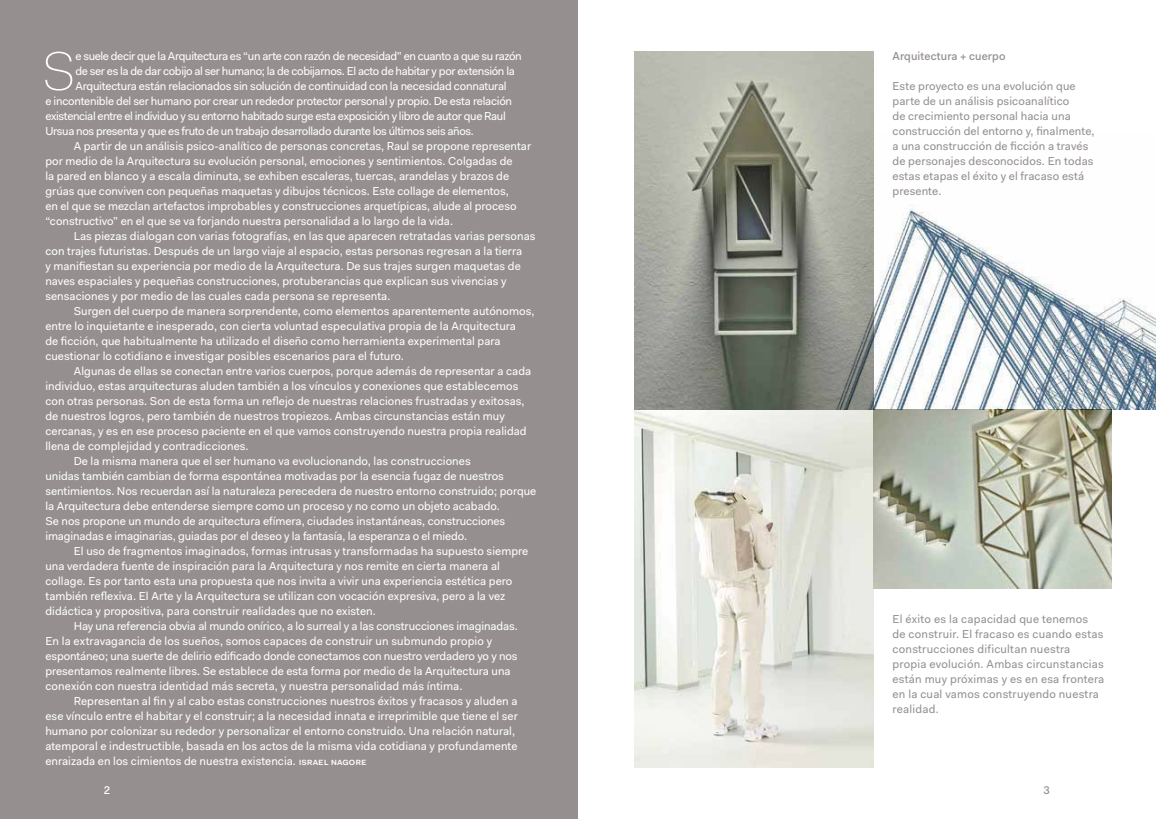
<style>
.page{position:relative;width:1156px;height:819px;background:#fff}
.page>*{position:absolute;margin:0;border:0;box-sizing:border-box;transform-origin:0 0}
.t1{font:100 55.12px "Fakt Pro";color:#fff}
.t2{font:11.5px "Fakt Pro";letter-spacing:.005em;color:#fff}
.t3{font:11.5px/15px "Fakt Pro";letter-spacing:.02em;color:#95908f}
.t4{font:11.5px "Fakt Pro";letter-spacing:-.03em;color:#fff}
.t5{font:11.5px "Fakt Pro";letter-spacing:-.02em;color:#fff}
.t6{font:500 11.5px "Fakt Pro";letter-spacing:.01em;color:#95908f;scale:.96 1}
.t7{font:500 11.25px "Fakt Pro";color:#fff}
.t8{font:500 11.25px "Fakt Pro";color:#95908f}
.s1{font-weight:500;font-size:10px}
</style>
<div class="page">
<div style="left:0;top:0;width:578px;height:819px;background:#95908f"></div>
<img style="left:634px;top:51px;width:238px;height:716px">
<img style="left:872px;top:409px;width:238px;height:179px">
<img style="left:692px;top:132px;width:463px;height:277px">
<h1 class="t1" style="left:42px;top:34px;width:36px">S</h1>
<p class="t4" style="left:75px;top:48px;width:448px">e suele decir que la Arquitectura es “un arte con razón de necesidad” en cuanto a que su razón</p>
<p class="t4" style="left:75px;top:63px;width:441px">de ser es la de dar cobijo al ser humano; la de cobijarnos. El acto de habitar y por extensión la</p>
<p class="t5" style="left:75px;top:78px;width:432px">Arquitectura están relacionados sin solución de continuidad con la necesidad connatural</p>
<p class="t5" style="left:45px;top:93px;width:468px">e incontenible del ser humano por crear un rededor protector personal y propio. De esta relación</p>
<p class="t4" style="left:45px;top:108px;width:462px">existencial entre el individuo y su entorno habitado surge esta exposición y libro de autor que Raul</p>
<p class="t4" style="left:45px;top:123px;width:430px">Ursua nos presenta y que es fruto de un trabajo desarrollado durante los últimos seis años.</p>
<p class="t2" style="left:74px;top:138px;width:459px">A partir de un análisis psico-analítico de personas concretas, Raul se propone representar</p>
<p class="t2" style="left:45px;top:153px;width:468px">por medio de la Arquitectura su evolución personal, emociones y sentimientos. Colgadas de</p>
<p class="t2" style="left:45px;top:168px;width:465px">la pared en blanco y a escala diminuta, se exhiben escaleras, tuercas, arandelas y brazos de</p>
<p class="t2" style="left:45px;top:183px;width:465px">grúas que conviven con pequeñas maquetas y dibujos técnicos. Este collage de elementos,</p>
<p class="t2" style="left:45px;top:198px;width:472px">en el que se mezclan artefactos improbables y construcciones arquetípicas, alude al proceso</p>
<p class="t2" style="left:45px;top:213px;width:409px">“constructivo” en el que se va forjando nuestra personalidad a lo largo de la vida.</p>
<p class="t2" style="left:74px;top:228px;width:463px">Las piezas dialogan con varias fotografías, en las que aparecen retratadas varias personas</p>
<p class="t2" style="left:45px;top:243px;width:478px">con trajes futuristas. Después de un largo viaje al espacio, estas personas regresan a la tierra</p>
<p class="t2" style="left:45px;top:258px;width:476px">y manifiestan su experiencia por medio de la Arquitectura. De sus trajes surgen maquetas de</p>
<p class="t2" style="left:45px;top:273px;width:462px">naves espaciales y pequeñas construcciones, protuberancias que explican sus vivencias y</p>
<p class="t2" style="left:45px;top:288px;width:346px">sensaciones y por medio de las cuales cada persona se representa.</p>
<p class="t2" style="left:74px;top:303px;width:462px">Surgen del cuerpo de manera sorprendente, como elementos aparentemente autónomos,</p>
<p class="t2" style="left:45px;top:318px;width:472px">entre lo inquietante e inesperado, con cierta voluntad especulativa propia de la Arquitectura</p>
<p class="t2" style="left:45px;top:333px;width:456px">de ficción, que habitualmente ha utilizado el diseño como herramienta experimental para</p>
<p class="t2" style="left:45px;top:348px;width:360px">cuestionar lo cotidiano e investigar posibles escenarios para el futuro.</p>
<p class="t2" style="left:74px;top:363px;width:459px">Algunas de ellas se conectan entre varios cuerpos, porque además de representar a cada</p>
<p class="t2" style="left:45px;top:378px;width:474px">individuo, estas arquitecturas aluden también a los vínculos y conexiones que establecemos</p>
<p class="t2" style="left:45px;top:393px;width:480px">con otras personas. Son de esta forma un reflejo de nuestras relaciones frustradas y exitosas,</p>
<p class="t2" style="left:45px;top:408px;width:461px">de nuestros logros, pero también de nuestros tropiezos. Ambas circunstancias están muy</p>
<p class="t2" style="left:45px;top:423px;width:482px">cercanas, y es en ese proceso paciente en el que vamos construyendo nuestra propia realidad</p>
<p class="t2" style="left:45px;top:438px;width:205px">llena de complejidad y contradicciones.</p>
<p class="t2" style="left:74px;top:453px;width:398px">De la misma manera que el ser humano va evolucionando, las construcciones</p>
<p class="t2" style="left:45px;top:468px;width:460px">unidas también cambian de forma espontánea motivadas por la esencia fugaz de nuestros</p>
<p class="t2" style="left:45px;top:483px;width:492px">sentimientos. Nos recuerdan así la naturaleza perecedera de nuestro entorno construido; porque</p>
<p class="t2" style="left:45px;top:498px;width:456px">la Arquitectura debe entenderse siempre como un proceso y no como un objeto acabado.</p>
<p class="t2" style="left:45px;top:513px;width:461px">Se nos propone un mundo de arquitectura efímera, ciudades instantáneas, construcciones</p>
<p class="t2" style="left:45px;top:528px;width:423px">imaginadas e imaginarias, guiadas por el deseo y la fantasía, la esperanza o el miedo.</p>
<p class="t2" style="left:74px;top:543px;width:456px">El uso de fragmentos imaginados, formas intrusas y transformadas ha supuesto siempre</p>
<p class="t2" style="left:45px;top:558px;width:456px">una verdadera fuente de inspiración para la Arquitectura y nos remite en cierta manera al</p>
<p class="t2" style="left:45px;top:573px;width:468px">collage. Es por tanto esta una propuesta que nos invita a vivir una experiencia estética pero</p>
<p class="t2" style="left:45px;top:588px;width:461px">también reflexiva. El Arte y la Arquitectura se utilizan con vocación expresiva, pero a la vez</p>
<p class="t2" style="left:45px;top:603px;width:332px">didáctica y propositiva, para construir realidades que no existen.</p>
<p class="t2" style="left:74px;top:618px;width:445px">Hay una referencia obvia al mundo onírico, a lo surreal y a las construcciones imaginadas.</p>
<p class="t2" style="left:45px;top:633px;width:448px">En la extravagancia de los sueños, somos capaces de construir un submundo propio y</p>
<p class="t2" style="left:45px;top:648px;width:473px">espontáneo; una suerte de delirio edificado donde conectamos con nuestro verdadero yo y nos</p>
<p class="t2" style="left:45px;top:663px;width:466px">presentamos realmente libres. Se establece de esta forma por medio de la Arquitectura una</p>
<p class="t2" style="left:45px;top:678px;width:418px">conexión con nuestra identidad más secreta, y nuestra personalidad más íntima.</p>
<p class="t2" style="left:74px;top:693px;width:445px">Representan al fin y al cabo estas construcciones nuestros éxitos y fracasos y aluden a</p>
<p class="t2" style="left:45px;top:708px;width:474px">ese vínculo entre el habitar y el construir; a la necesidad innata e irreprimible que tiene el ser</p>
<p class="t2" style="left:45px;top:723px;width:471px">humano por colonizar su rededor y personalizar el entorno construido. Una relación natural,</p>
<p class="t2" style="left:45px;top:738px;width:473px">atemporal e indestructible, basada en los actos de la misma vida cotidiana y profundamente</p>
<p class="t2" style="left:45px;top:753px;width:323px">enraizada en los cimientos de nuestra existencia. <span class="s1">israel nagore</span></p>
<p class="t6" style="left:892px;top:48px;width:119px">Arquitectura + cuerpo</p>
<p class="t3" style="left:892px;top:79px;width:203px">Este proyecto es una evolución que parte de un análisis psicoanalítico<br>de crecimiento personal hacia una construcción del entorno y, finalmente, a una construcción de ficción a través de personajes desconocidos. En todas estas etapas el éxito y el fracaso está presente.</p>
<p class="t3" style="left:892px;top:611px;width:213px">El éxito es la capacidad que tenemos<br>de construir. El fracaso es cuando estas construcciones dificultan nuestra propia evolución. Ambas circunstancias están muy próximas y es en esa frontera en la cual vamos construyendo nuestra realidad.</p>
<p class="t7" style="left:104px;top:782px;width:8px">2</p>
<p class="t8" style="left:1043px;top:782px;width:8px">3</p>
</div>
